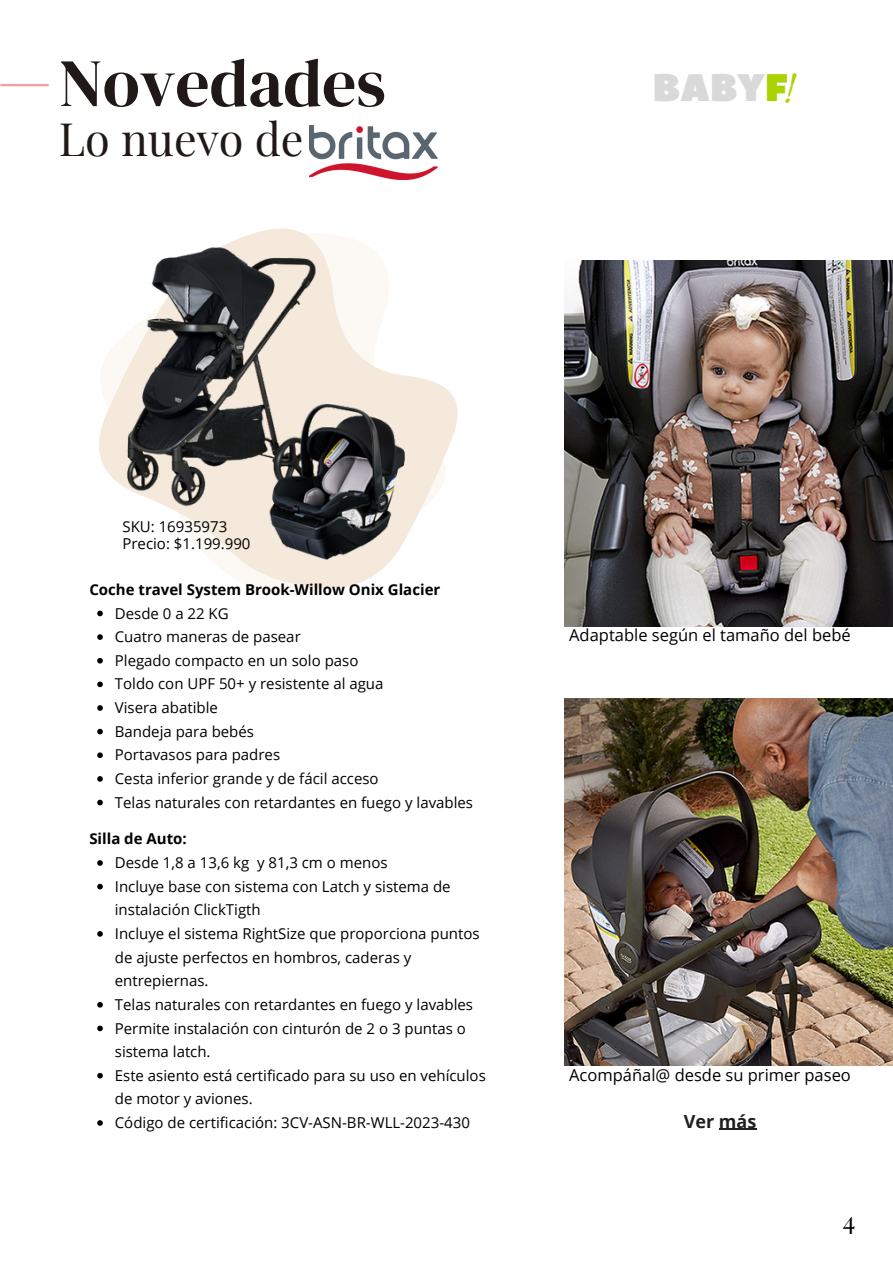
<style>
.page{position:relative;width:893px;height:1264px;background:#fff}
.page>*{position:absolute;margin:0;border:0;box-sizing:border-box;transform-origin:0 0}
.t1{font:67.5px "DM Serif Display";color:#201917}
.t2{font:45px "Playfair Display";color:#201917}
.t3{font:38.25px "Peace Sans";color:#d9d9d9}
.t4{font:25.5px "Playfair Display";color:#000}
.t5{font:700 18px "Open Sans";color:#212021}
.t6{font:16.5px "Open Sans";color:#000}
.t7{font:15px/23.7px "Open Sans";color:#000}
.t8{font:700 15px "Open Sans";color:#000}
.s1{color:#a9d200}
.s2{font-family:"Playlist Script";font-size:36.9px;color:#a9d200}
</style>
<div class="page">
<img style="left:564px;top:260px;width:328px;height:366px">
<svg style="left:240px;top:387px;width:207px;height:209px"></svg>
<img style="left:564px;top:698px;width:328px;height:367px">
<hr style="left:1px;top:84px;width:47px;height:2px;background:#f39f9d">
<img style="left:309px;top:126px;width:128px;height:54px">
<img style="left:99px;top:228px;width:344px;height:353px">
<svg style="left:97px;top:610px;width:6px;height:6px"></svg>
<svg style="left:97px;top:634px;width:6px;height:6px"></svg>
<svg style="left:97px;top:658px;width:6px;height:5px"></svg>
<svg style="left:97px;top:681px;width:6px;height:6px"></svg>
<svg style="left:97px;top:705px;width:6px;height:5px"></svg>
<svg style="left:97px;top:728px;width:6px;height:6px"></svg>
<svg style="left:97px;top:752px;width:6px;height:6px"></svg>
<svg style="left:97px;top:776px;width:6px;height:5px"></svg>
<svg style="left:97px;top:799px;width:6px;height:6px"></svg>
<svg style="left:97px;top:860px;width:6px;height:5px"></svg>
<svg style="left:97px;top:883px;width:6px;height:6px"></svg>
<svg style="left:97px;top:931px;width:6px;height:5px"></svg>
<svg style="left:97px;top:1002px;width:6px;height:5px"></svg>
<svg style="left:97px;top:1025px;width:6px;height:6px"></svg>
<svg style="left:97px;top:1072px;width:6px;height:6px"></svg>
<svg style="left:97px;top:1120px;width:6px;height:5px"></svg>
<hr style="left:719px;top:1128px;width:37px;height:1px;background:#212021">
<p class="t1" style="left:59px;top:36px;width:328px">Novedades</p>
<p class="t2" style="left:59px;top:107px;width:246px">Lo nuevo de</p>
<p class="t3" style="left:652px;top:62px;width:141px">BABY<span class="s1">F</span><span class="s2">!</span></p>
<p class="t7" style="left:122px;top:514px;width:106px">SKU: 16935973</p>
<p class="t7" style="left:122px;top:531px;width:129px">Precio: $1.199.990</p>
<p class="t8" style="left:89px;top:579px;width:352px">Coche travel System Brook-Willow Onix Glacier</p>
<p class="t7" style="left:115px;top:601px;width:115px">Desde 0 a 22 KG</p>
<p class="t7" style="left:115px;top:624px;width:187px">Cuatro maneras de pasear</p>
<p class="t7" style="left:115px;top:648px;width:245px">Plegado compacto en un solo paso</p>
<p class="t7" style="left:115px;top:671px;width:270px">Toldo con UPF 50+ y resistente al agua</p>
<p class="t7" style="left:115px;top:695px;width:104px">Visera abatible</p>
<p class="t7" style="left:115px;top:719px;width:141px">Bandeja para bebés</p>
<p class="t7" style="left:115px;top:742px;width:167px">Portavasos para padres</p>
<p class="t7" style="left:115px;top:766px;width:265px">Cesta inferior grande y de fácil acceso</p>
<p class="t7" style="left:115px;top:790px;width:360px">Telas naturales con retardantes en fuego y lavables</p>
<p class="t8" style="left:89px;top:828px;width:99px">Silla de Auto:</p>
<p class="t7" style="left:115px;top:850px;width:274px">Desde 1,8 a 13,6 kg y 81,3 cm o menos</p>
<p class="t7" style="left:115px;top:874px;width:337px">Incluye base con sistema con Latch y sistema de instalación ClickTigth</p>
<p class="t7" style="left:115px;top:921px;width:366px">Incluye el sistema RightSize que proporciona puntos de ajuste perfectos en hombros, caderas y entrepiernas.</p>
<p class="t7" style="left:115px;top:992px;width:360px">Telas naturales con retardantes en fuego y lavables</p>
<p class="t7" style="left:115px;top:1015px;width:352px">Permite instalación con cinturón de 2 o 3 puntas o sistema latch.</p>
<p class="t7" style="left:115px;top:1063px;width:372px">Este asiento está certificado para su uso en vehículos de motor y aviones.</p>
<p class="t7" style="left:115px;top:1110px;width:356px">Código de certificación: 3CV-ASN-BR-WLL-2023-430</p>
<p class="t6" style="left:569px;top:623px;width:283px">Adaptable según el tamaño del bebé</p>
<p class="t6" style="left:569px;top:1062px;width:283px">Acompáñal@ desde su primer paseo</p>
<p class="t5" style="left:683px;top:1108px;width:74px">Ver más</p>
<p class="t4" style="left:842px;top:1202px;width:14px">4</p>
</div>
